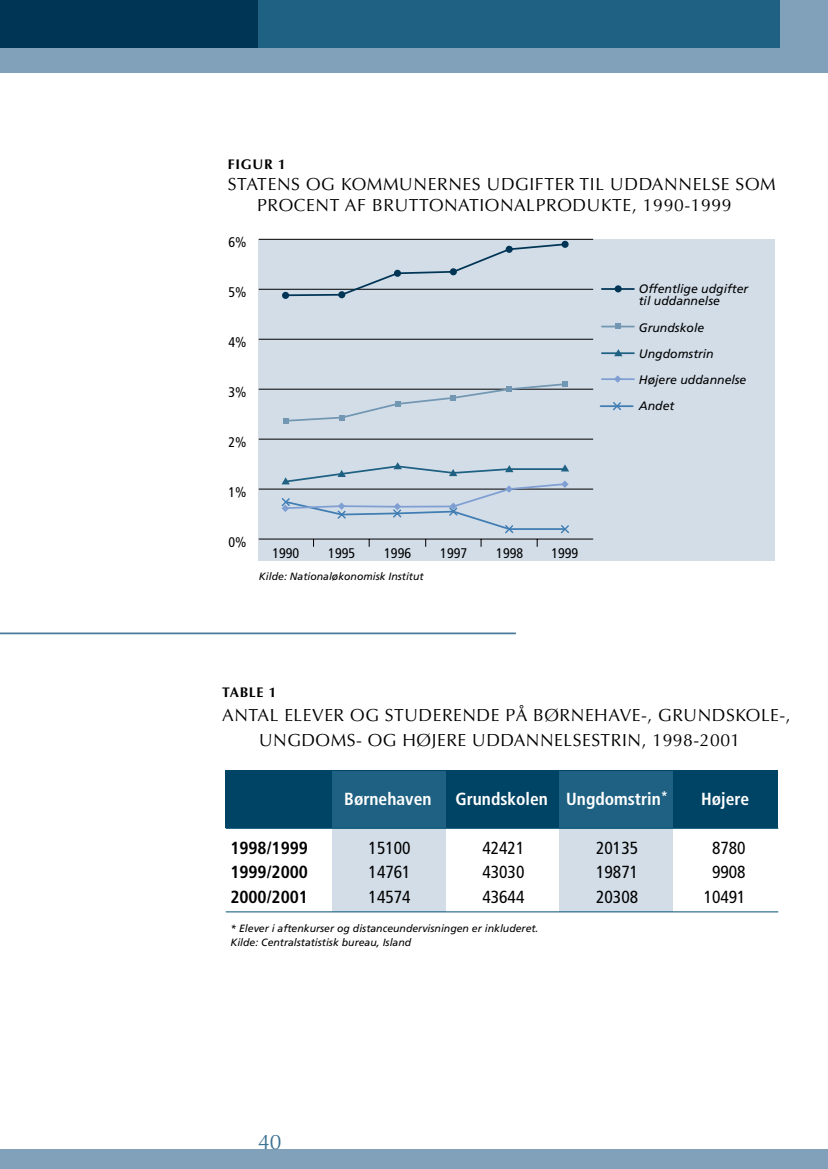
<style>
.page{position:relative;width:828px;height:1169px;background:#fff}
.page>*{position:absolute;margin:0;border:0;box-sizing:border-box;transform-origin:0 0}
.t1{font:21px "Optima";color:#3c7292}
.t2{font:17.5px/21px "Optima";letter-spacing:.03em;color:#000}
.t3{font:condensed 17.5px "Frutiger";color:#000}
.t4{font:700 condensed 17.5px "Frutiger";color:#fff}
.t5{font:700 condensed 17.5px "Frutiger";color:#000}
.t6{font:condensed 14px "Frutiger";color:#000}
.t7{font:700 14px "Optima";letter-spacing:.045em;color:#000}
.t8{font:italic 12.25px/26.2px "Frutiger";color:#000}
.t9{font:italic 10.5px/14px "Frutiger";color:#000}
</style>
<div class="page">
<div style="left:259px;top:239px;width:516px;height:322px;background:#d2dde8"></div>
<svg style="left:615px;top:375px;width:6px;height:8px"></svg>
<svg style="left:615px;top:324px;width:5px;height:5px"></svg>
<svg style="left:614px;top:349px;width:8px;height:7px"></svg>
<svg style="left:614px;top:285px;width:8px;height:7px"></svg>
<hr style="left:602px;top:288px;width:32px;height:2px;background:#003556">
<hr style="left:602px;top:326px;width:32px;height:1px;background:#7297b2">
<hr style="left:602px;top:352px;width:32px;height:2px;background:#1e6182">
<hr style="left:602px;top:378px;width:32px;height:2px;background:#7f9fd3">
<hr style="left:259px;top:539px;width:334px;height:1px;background:#000">
<hr style="left:259px;top:489px;width:334px;height:1px;background:#000">
<hr style="left:259px;top:439px;width:334px;height:1px;background:#000">
<hr style="left:259px;top:389px;width:334px;height:1px;background:#000">
<hr style="left:259px;top:339px;width:334px;height:1px;background:#000">
<hr style="left:259px;top:289px;width:334px;height:1px;background:#000">
<hr style="left:259px;top:239px;width:334px;height:1px;background:#000">
<svg style="left:284px;top:243px;width:283px;height:54px"></svg>
<div style="left:282px;top:292px;width:7px;height:7px;background:#003556;border-radius:50%"></div>
<div style="left:338px;top:291px;width:7px;height:7px;background:#003556;border-radius:50%"></div>
<div style="left:394px;top:270px;width:7px;height:7px;background:#003556;border-radius:50%"></div>
<div style="left:450px;top:268px;width:7px;height:7px;background:#003556;border-radius:50%"></div>
<div style="left:506px;top:246px;width:7px;height:7px;background:#003556;border-radius:50%"></div>
<div style="left:561px;top:241px;width:7px;height:7px;background:#003556;border-radius:50%"></div>
<svg style="left:283px;top:382px;width:284px;height:19px"></svg>
<hr style="left:600px;top:405px;width:33px;height:2px;background:#407db3">
<svg style="left:280px;top:401px;width:342px;height:133px"></svg>
<div style="left:0;top:0;width:828px;height:73px;background:#81a1bb"></div>
<div style="left:0;top:1149px;width:828px;height:20px;background:#81a1bb"></div>
<hr style="left:0;top:633px;width:516px;height:1px;background:#497a99">
<div style="left:226px;top:771px;width:552px;height:57px;background:#004465"></div>
<div style="left:332px;top:771px;width:114px;height:141px;background:#1e6182"></div>
<div style="left:332px;top:828px;width:114px;height:84px;background:#d2dde8"></div>
<div style="left:559px;top:771px;width:114px;height:141px;background:#1e6182"></div>
<div style="left:559px;top:828px;width:114px;height:84px;background:#d2dde8"></div>
<hr style="left:226px;top:828px;width:552px;height:1px;background:#005273">
<hr style="left:226px;top:912px;width:552px;height:1px;background:#005273">
<div style="left:0;top:0;width:258px;height:48px;background:#003556"></div>
<div style="left:258px;top:0;width:521px;height:48px;background:#1e6182"></div>
<p class="t7" style="left:228px;top:159px;width:59px">FIGUR 1</p>
<p class="t2" style="left:257px;top:175px;width:520px;text-indent:-29px">STATENS OG KOMMUNERNES UDGIFTER TIL UDDANNELSE SOM<br>PROCENT AF BRUTTONATIONALPRODUKTE, 1990-1999</p>
<p class="t6" style="left:228px;top:236px;width:20px">6%</p>
<p class="t6" style="left:228px;top:286px;width:20px">5%</p>
<p class="t6" style="left:228px;top:336px;width:20px">4%</p>
<p class="t6" style="left:228px;top:386px;width:20px">3%</p>
<p class="t6" style="left:228px;top:436px;width:20px">2%</p>
<p class="t6" style="left:228px;top:486px;width:20px">1%</p>
<p class="t6" style="left:228px;top:536px;width:20px">0%</p>
<p class="t6" style="left:272px;top:547px;width:28px">1990</p>
<p class="t6" style="left:328px;top:547px;width:28px">1995</p>
<p class="t6" style="left:384px;top:547px;width:28px">1996</p>
<p class="t6" style="left:440px;top:547px;width:28px">1997</p>
<p class="t6" style="left:496px;top:547px;width:28px">1998</p>
<p class="t6" style="left:551px;top:547px;width:28px">1999</p>
<p class="t9" style="left:259px;top:570px;width:166px">Kilde: Nationaløkonomisk Institut</p>
<p class="t8" style="left:639px;top:284px;width:111px;line-height:12.2px">Offentlige udgifter til uddannelse</p>
<p class="t8" style="left:639px;top:315px;width:109px">Grundskole<br>Ungdomstrin<br>Højere uddannelse<br>Andet</p>
<p class="t7" style="left:222px;top:686px;width:56px">TABLE 1</p>
<p class="t2" style="left:259px;top:705px;width:533px;line-height:24.5px;text-indent:-37px">ANTAL ELEVER OG STUDERENDE PÅ BØRNEHAVE-, GRUNDSKOLE-,<br>UNGDOMS- OG HØJERE UDDANNELSESTRIN, 1998-2001</p>
<p class="t4" style="left:344px;top:792px;width:89px">Børnehaven</p>
<p class="t4" style="left:455px;top:792px;width:214px">Grundskolen Ungdomstrin<sup>*</sup></p>
<p class="t4" style="left:701px;top:792px;width:50px">Højere</p>
<p class="t5" style="left:230px;top:841px;width:79px">1998/1999</p>
<p class="t3" style="left:369px;top:841px;width:43px">15100</p>
<p class="t3" style="left:482px;top:841px;width:43px">42421</p>
<p class="t3" style="left:596px;top:841px;width:43px">20135</p>
<p class="t3" style="left:712px;top:841px;width:35px">8780</p>
<p class="t5" style="left:230px;top:865px;width:79px">1999/2000</p>
<p class="t3" style="left:369px;top:865px;width:43px">14761</p>
<p class="t3" style="left:482px;top:865px;width:43px">43030</p>
<p class="t3" style="left:596px;top:865px;width:43px">19871</p>
<p class="t3" style="left:712px;top:865px;width:35px">9908</p>
<p class="t5" style="left:230px;top:890px;width:79px">2000/2001</p>
<p class="t3" style="left:369px;top:890px;width:43px">14574</p>
<p class="t3" style="left:482px;top:890px;width:43px">43644</p>
<p class="t3" style="left:596px;top:890px;width:43px">20308</p>
<p class="t3" style="left:703px;top:890px;width:43px">10491</p>
<p class="t9" style="left:230px;top:923px;width:310px">* Elever i aftenkurser og distanceundervisningen er inkluderet.<br>Kilde: Centralstatistisk bureau, Island</p>
<p class="t1" style="left:258px;top:1133px;width:25px">40</p>
</div>
